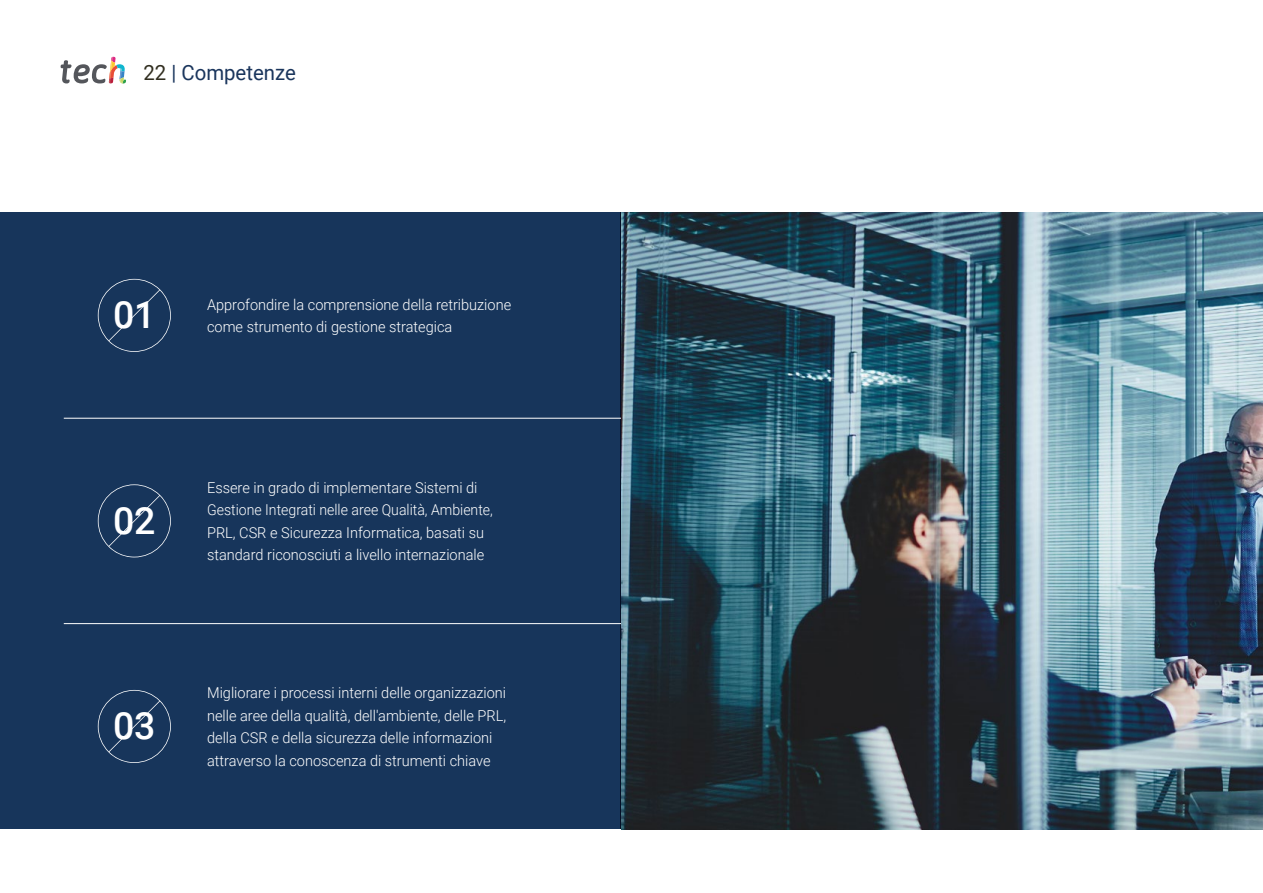
<style>
.page{position:relative;width:1263px;height:893px;background:#fff}
.page>*{position:absolute;margin:0;border:0;box-sizing:border-box;transform-origin:0 0}
.t1{font:500 37.5px "Roboto";color:#fff}
.t2{font:21px "Roboto";color:#1a355c}
.t3{font:300 15px/22.5px "Roboto";color:#fff}
.s1{color:#312e20}
</style>
<div class="page">
<svg style="left:61px;top:57px;width:65px;height:27px"></svg>
<div style="left:0;top:213px;width:621px;height:616px;background:#17355b"></div>
<svg style="left:98px;top:279px;width:73px;height:73px"></svg>
<svg style="left:98px;top:690px;width:73px;height:73px"></svg>
<svg style="left:98px;top:484px;width:73px;height:73px"></svg>
<hr style="left:64px;top:418px;width:1199px;height:1px;background:#fff">
<hr style="left:64px;top:623px;width:1199px;height:1px;background:#fff">
<img style="left:621px;top:213px;width:642px;height:616px">
<h2 class="t2" style="left:144px;top:57px;width:154px"><span class="s1">22</span> | Competenze</h2>
<h1 class="t1" style="left:113px;top:288px;width:44px">01</h1>
<p class="t3" style="left:207px;top:293px;width:306px">Approfondire la comprensione della retribuzione</p>
<p class="t3" style="left:207px;top:315px;width:247px">come strumento di gestione strategica</p>
<h1 class="t1" style="left:113px;top:494px;width:44px">02</h1>
<h1 class="t1" style="left:113px;top:699px;width:44px">03</h1>
<p class="t3" style="left:207px;top:476px;width:287px">Essere in grado di implementare Sistemi di Gestione Integrati nelle aree Qualità, Ambiente, PRL, CSR e Sicurezza Informatica, basati su standard riconosciuti a livello internazionale</p>
<p class="t3" style="left:207px;top:681px;width:301px">Migliorare i processi interni delle organizzazioni nelle aree della qualità, dell'ambiente, delle PRL, della CSR e della sicurezza delle informazioni attraverso la conoscenza di strumenti chiave</p>
</div>
